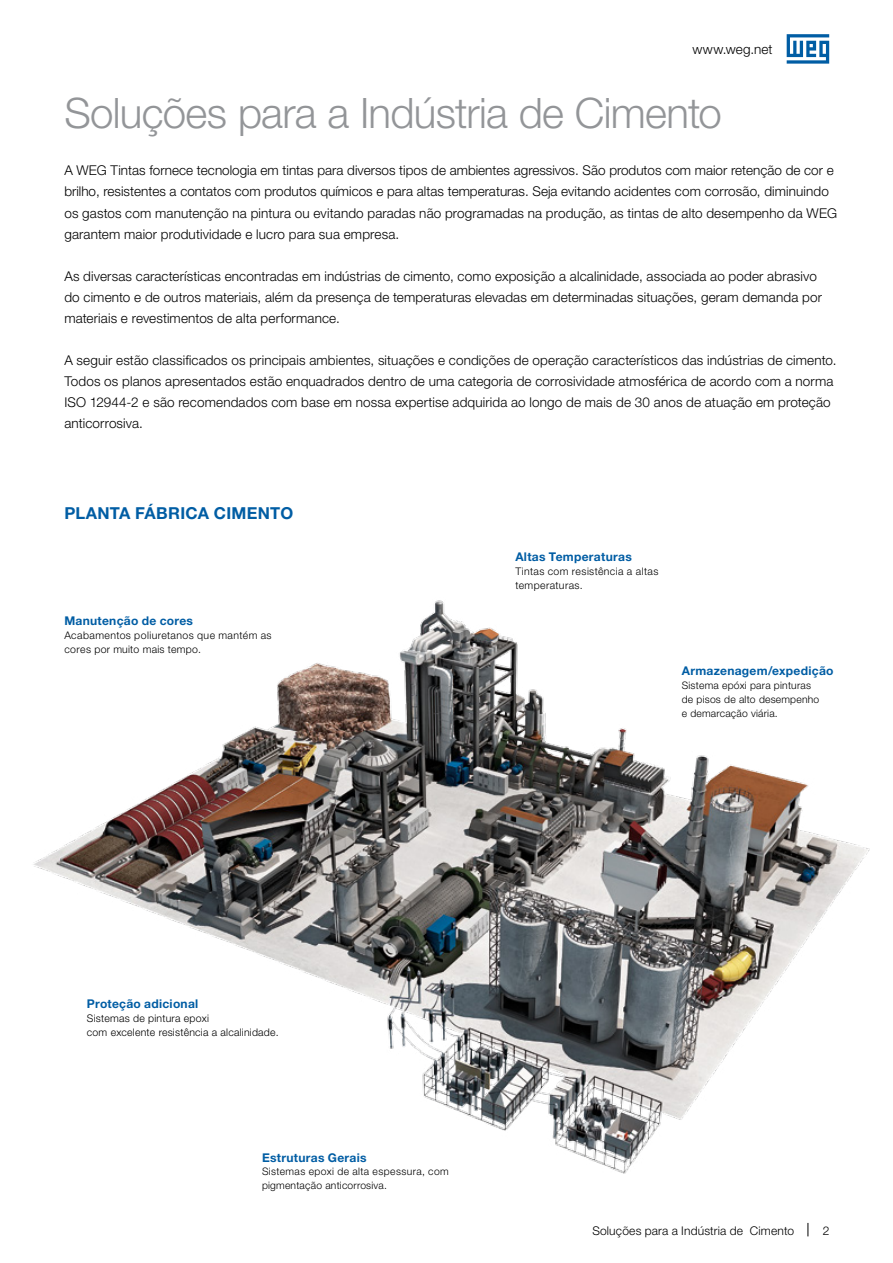
<style>
.page{position:relative;width:893px;height:1263px;background:#fff}
.page>*{position:absolute;margin:0;border:0;box-sizing:border-box;transform-origin:0 0}
.t1{font:300 42px "Helvetica Neue LT Pro";letter-spacing:-.015em;color:#939598}
.t2{font:700 16.5px "Helvetica Neue LT Pro";letter-spacing:.015em;color:#005da4}
.t3{font:300 13.5px/21px "Helvetica Neue LT Pro";letter-spacing:.01em;color:#000}
.t4{font:700 12px "Helvetica Neue LT Pro";letter-spacing:.025em;color:#005da4}
.t5{font:300 12px "Helvetica Neue LT Pro";letter-spacing:.015em;color:#000}
.t6{font:300 10.5px/13.8px "Helvetica Neue LT Pro";letter-spacing:.02em;color:#000}
.t7{font:300 10.5px/13.8px "Helvetica Neue LT Pro";letter-spacing:.04em;color:#000}
.t8{font:300 10.35px/13.8px "Helvetica Neue LT Pro";letter-spacing:.02em;color:#000}
</style>
<div class="page">
<img style="left:33px;top:600px;width:837px;height:574px">
<svg style="left:787px;top:34px;width:42px;height:30px"></svg>
<svg style="left:807px;top:1223px;width:1px;height:13px"></svg>
<p class="t3" style="left:692px;top:38px;width:82px">www.weg.net</p>
<h1 class="t1" style="left:64px;top:87px;width:659px">Soluções para a Indústria de Cimento</h1>
<p class="t3" style="left:64px;top:160px;width:774px">A WEG Tintas fornece tecnologia em tintas para diversos tipos de ambientes agressivos. São produtos com maior retenção de cor e brilho, resistentes a contatos com produtos químicos e para altas temperaturas. Seja evitando acidentes com corrosão, diminuindo os gastos com manutenção na pintura ou evitando paradas não programadas na produção, as tintas de alto desempenho da WEG garantem maior produtividade e lucro para sua empresa.</p>
<p class="t3" style="left:64px;top:265px;width:759px">As diversas características encontradas em indústrias de cimento, como exposição a alcalinidade, associada ao poder abrasivo do cimento e de outros materiais, além da presença de temperaturas elevadas em determinadas situações, geram demanda por materiais e revestimentos de alta performance.</p>
<p class="t3" style="left:64px;top:349px;width:774px">A seguir estão classificados os principais ambientes, situações e condições de operação característicos das indústrias de cimento.<br>Todos os planos apresentados estão enquadrados dentro de uma categoria de corrosividade atmosférica de acordo com a norma ISO 12944-2 e são recomendados com base em nossa expertise adquirida ao longo de mais de 30 anos de atuação em proteção anticorrosiva.</p>
<p class="t2" style="left:64px;top:502px;width:230px">PLANTA FÁBRICA CIMENTO</p>
<p class="t4" style="left:64px;top:613px;width:130px">Manutenção de cores</p>
<p class="t6" style="left:64px;top:628px;width:209px">Acabamentos poliuretanos que mantém as cores por muito mais tempo.</p>
<p class="t4" style="left:515px;top:550px;width:118px">Altas Temperaturas</p>
<p class="t7" style="left:515px;top:564px;width:145px">Tintas com resistência a altas temperaturas.</p>
<p class="t4" style="left:682px;top:663px;width:153px">Armazenagem/expedição</p>
<p class="t8" style="left:682px;top:678px;width:139px">Sistema epóxi para pinturas de pisos de alto desempenho e demarcação viária.</p>
<p class="t4" style="left:87px;top:996px;width:113px">Proteção adicional</p>
<p class="t6" style="left:87px;top:1011px;width:193px">Sistemas de pintura epoxi<br>com excelente resistência a alcalinidade.</p>
<p class="t4" style="left:262px;top:1150px;width:106px">Estruturas Gerais</p>
<p class="t8" style="left:262px;top:1164px;width:188px">Sistemas epoxi de alta espessura, com pigmentação anticorrosiva.</p>
<p class="t5" style="left:592px;top:1223px;width:203px">Soluções para a Indústria de Cimento</p>
<p class="t5" style="left:823px;top:1224px;width:8px">2</p>
</div>
